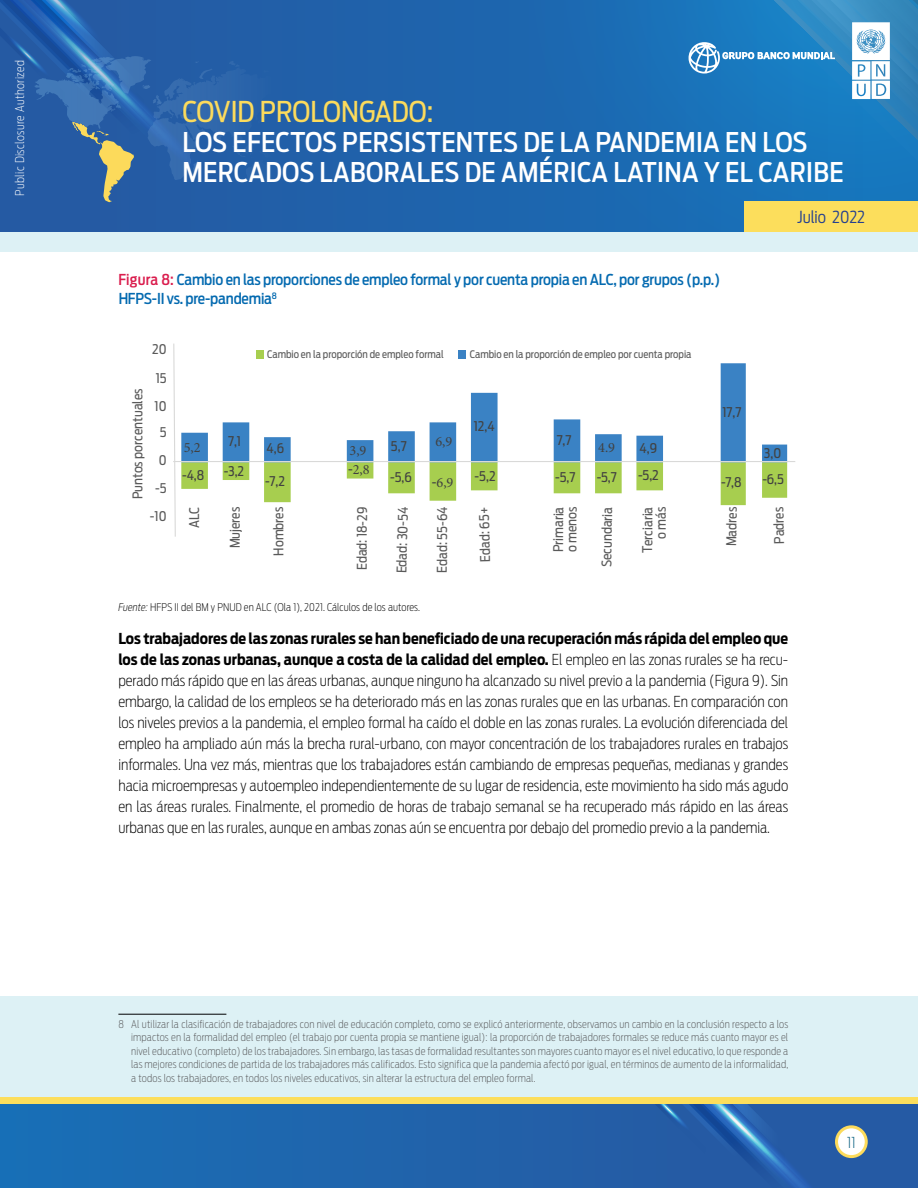
<style>
.page{position:relative;width:918px;height:1188px;background:#fff}
.page>*{position:absolute;margin:0;border:0;box-sizing:border-box;transform-origin:0 0}
.t1{font:28.5px "Antenna Cond";color:#fcdb5c}
.t2{font:500 27px/30px "Antenna Cond";letter-spacing:.01em;color:#fff}
.t3{font:300 16.5px "Antenna Cond";color:#25408f}
.t4{font:200 15px/21px "Antenna Cond";color:#000;text-align:justify}
.t5{font:500 15px/19.5px "Antenna Cond";letter-spacing:-.01em;color:#046ab0}
.t6{font:200 15px "Antenna Cond";color:#005a7c}
.t7{font:14.25px "Minion Pro";color:#414141}
.t8{font:13.35px/13.4px "Antenna Cond";letter-spacing:-.005em;color:#5a5a5a}
.t9{font:13.35px "Antenna Cond";color:#414141}
.t10{font:200 12px "Antenna Cond";letter-spacing:.03em;color:#fff}
.t11{font:200 10.5px/13.5px "Antenna Cond";letter-spacing:.015em;color:#58595b;text-align:justify}
.t12{font:200 10.5px "Antenna Cond";letter-spacing:.01em;color:#000}
.t13{font:10.35px "Antenna Cond";color:#5a5a5a}
.s1{color:#da1c4d}
.s2{font-family:"Antenna Cond";font-size:13.35px}
.s3{font-style:italic}
.s4{font-weight:700}
</style>
<div class="page">
<div style="left:0;top:1104px;width:918px;height:84px;background:linear-gradient(to bottom,#1e66ae,#1e66ae)"></div>
<div style="left:0;top:0;width:918px;height:233px;background:#2062ab"></div>
<svg style="left:0;top:202px;width:286px;height:31px"></svg>
<svg style="left:507px;top:0;width:237px;height:233px"></svg>
<svg style="left:0;top:0;width:254px;height:202px"></svg>
<div style="left:683px;top:0;width:235px;height:202px;background:#1a72b9"></div>
<div style="left:744px;top:201px;width:174px;height:32px;background:#fcde5c"></div>
<svg style="left:520px;top:1104px;width:350px;height:84px;background:#2c63a8"></svg>
<div style="left:0;top:1097px;width:918px;height:7px;background:#fcde5c"></div>
<svg style="left:689px;top:0;width:229px;height:199px;background:#2d84c2"></svg>
<div style="left:0;top:233px;width:918px;height:864px;background:#ddf1f5"></div>
<div style="left:0;top:253px;width:918px;height:743px;background:#fff"></div>
<hr style="left:118px;top:1014px;width:108px;height:1px;background:#000">
<hr style="left:173px;top:461px;width:622px;height:1px;background:#d9d9d8">
<svg style="left:173px;top:343px;width:614px;height:194px"></svg>
<div style="left:256px;top:350px;width:7px;height:9px;background:#a7ce4f"></div>
<div style="left:458px;top:350px;width:8px;height:9px;background:#3a82c4"></div>
<p class="t10" style="left:13px;top:196px;width:137px;rotate:-90deg">Public Disclosure Authorized</p>
<h1 class="t1" style="left:182px;top:95px;width:253px">COVID PROLONGADO:</h1>
<h2 class="t2" style="left:182px;top:127px;width:663px">LOS EFECTOS PERSISTENTES DE LA PANDEMIA EN LOS<br>MERCADOS LABORALES DE AMÉRICA LATINA Y EL CARIBE</h2>
<p class="t3" style="left:797px;top:207px;width:70px">Julio 2022</p>
<p class="t5" style="left:118px;top:270px;width:603px"><span class="s1">Figura 8:</span> Cambio en las proporciones de empleo formal y por cuenta propia en ALC, por grupos (p.p.)<br>HFPS-II vs. pre-pandemia<sup>8</sup></p>
<p class="t8" style="left:152px;top:343px;width:16px">20</p>
<p class="t8" style="left:131px;top:499px;width:112px;rotate:-90deg">Puntos porcentuales</p>
<p class="t8" style="left:156px;top:371px;width:12px">15</p>
<p class="t8" style="left:155px;top:399px;width:13px">10</p>
<p class="t8" style="left:160px;top:426px;width:8px">5</p>
<p class="t8" style="left:159px;top:454px;width:9px">0</p>
<p class="t8" style="left:155px;top:482px;width:13px">-5</p>
<p class="t8" style="left:150px;top:510px;width:18px">-10</p>
<p class="t13" style="left:267px;top:348px;width:178px">Cambio en la proporción de empleo formal</p>
<p class="t13" style="left:470px;top:348px;width:223px">Cambio en la proporción de empleo por cuenta propia</p>
<p class="t9" style="left:722px;top:404px;width:20px">17,7</p>
<p class="t7" style="left:184px;top:438px;width:18px">5,2</p>
<p class="t9" style="left:228px;top:433px;width:14px">7,1</p>
<p class="t9" style="left:267px;top:441px;width:19px">4,6</p>
<p class="t7" style="left:350px;top:441px;width:18px">3,9</p>
<p class="t9" style="left:391px;top:438px;width:17px">5,7</p>
<p class="t7" style="left:435px;top:432px;width:18px">6,9</p>
<p class="t9" style="left:474px;top:418px;width:22px">12,4</p>
<p class="t9" style="left:557px;top:432px;width:16px">7,7</p>
<p class="t7" style="left:598px;top:438px;width:18px">4.9</p>
<p class="t9" style="left:640px;top:441px;width:19px">4,9</p>
<p class="t9" style="left:764px;top:445px;width:19px">3,0</p>
<p class="t9" style="left:182px;top:467px;width:24px">-4,8</p>
<p class="t9" style="left:224px;top:463px;width:22px">-3,2</p>
<p class="t9" style="left:265px;top:473px;width:21px">-7,2</p>
<p class="t7" style="left:348px;top:460px;width:23px"><span class="s2">-</span>2,8</p>
<p class="t9" style="left:390px;top:470px;width:23px">-5,6</p>
<p class="t7" style="left:432px;top:473px;width:23px"><span class="s2">-</span>6,9</p>
<p class="t9" style="left:475px;top:468px;width:22px">-5,2</p>
<p class="t9" style="left:555px;top:469px;width:22px">-5,7</p>
<p class="t9" style="left:597px;top:469px;width:22px">-5,7</p>
<p class="t9" style="left:638px;top:467px;width:22px">-5,2</p>
<p class="t9" style="left:721px;top:475px;width:22px">-7,8</p>
<p class="t9" style="left:762px;top:472px;width:23px">-6,5</p>
<p class="t8" style="left:188px;top:528px;width:23px;rotate:-90deg">ALC</p>
<p class="t8" style="left:228px;top:548px;width:43px;rotate:-90deg">Mujeres</p>
<p class="t8" style="left:272px;top:556px;width:50px;rotate:-90deg">Hombres</p>
<p class="t8" style="left:355px;top:570px;width:65px;rotate:-90deg">Edad: 18-29</p>
<p class="t8" style="left:395px;top:573px;width:68px;rotate:-89deg">Edad: 30-54</p>
<p class="t8" style="left:436px;top:573px;width:68px;rotate:-90deg">Edad: 55-64</p>
<p class="t8" style="left:479px;top:562px;width:56px;rotate:-91deg">Edad: 65+</p>
<p class="t8" style="left:552px;top:552px;width:47px;rotate:-90deg">Primaria o menos</p>
<p class="t8" style="left:600px;top:567px;width:62px;rotate:-89deg">Secundaria</p>
<p class="t8" style="left:641px;top:553px;width:48px;text-align:right;rotate:-90deg">Terciaria o más</p>
<p class="t8" style="left:725px;top:546px;width:41px;rotate:-89deg">Madres</p>
<p class="t8" style="left:773px;top:544px;width:39px;rotate:-91deg">Padres</p>
<p class="t12" style="left:118px;top:601px;width:303px"><span class="s3">Fuente:</span> HFPS II del BM y PNUD en ALC (Ola 1), 2021. Cálculos de los autores.</p>
<p class="t4" style="left:118px;top:628px;width:671px"><span class="s4">Los trabajadores de las zonas rurales se han beneficiado de una recuperación más rápida del empleo que los de las zonas urbanas, aunque a costa de la calidad del empleo.</span> El empleo en las zonas rurales se ha recu&shy;perado más rápido que en las áreas urbanas, aunque ninguno ha alcanzado su nivel previo a la pandemia (Figura 9). Sin embargo, la calidad de los empleos se ha deteriorado más en las zonas rurales que en las urbanas. En comparación con los niveles previos a la pandemia, el empleo formal ha caído el doble en las zonas rurales. La evolución diferenciada del empleo ha ampliado aún más la brecha rural-urbano, con mayor concentración de los trabajadores rurales en trabajos informales. Una vez más, mientras que los trabajadores están cambiando de empresas pequeñas, medianas y grandes hacia microempresas y autoempleo independientemente de su lugar de residencia, este movimiento ha sido más agudo en las áreas rurales. Finalmente, el promedio de horas de trabajo semanal se ha recuperado más rápido en las áreas urbanas que en las rurales, aunque en ambas zonas aún se encuentra por debajo del promedio previo a la pandemia.</p>
<p class="t11" style="left:131px;top:1017px;width:659px;text-indent:-13px">8 Al utilizar la clasificación de trabajadores con nivel de educación completo, como se explicó anteriormente, observamos un cambio en la conclusión respecto a los impactos en la formalidad del empleo (el trabajo por cuenta propia se mantiene igual): la proporción de trabajadores formales se reduce más cuanto mayor es el nivel educativo (completo) de los trabajadores. Sin embargo, las tasas de formalidad resultantes son mayores cuanto mayor es el nivel educativo, lo que responde a las mejores condiciones de partida de los trabajadores más calificados. Esto significa que la pandemia afectó por igual, en términos de aumento de la informalidad, a todos los trabajadores, en todos los niveles educativos, sin alterar la estructura del empleo formal.</p>
<p class="t6" style="left:847px;top:1134px;width:10px">11</p>
</div>
